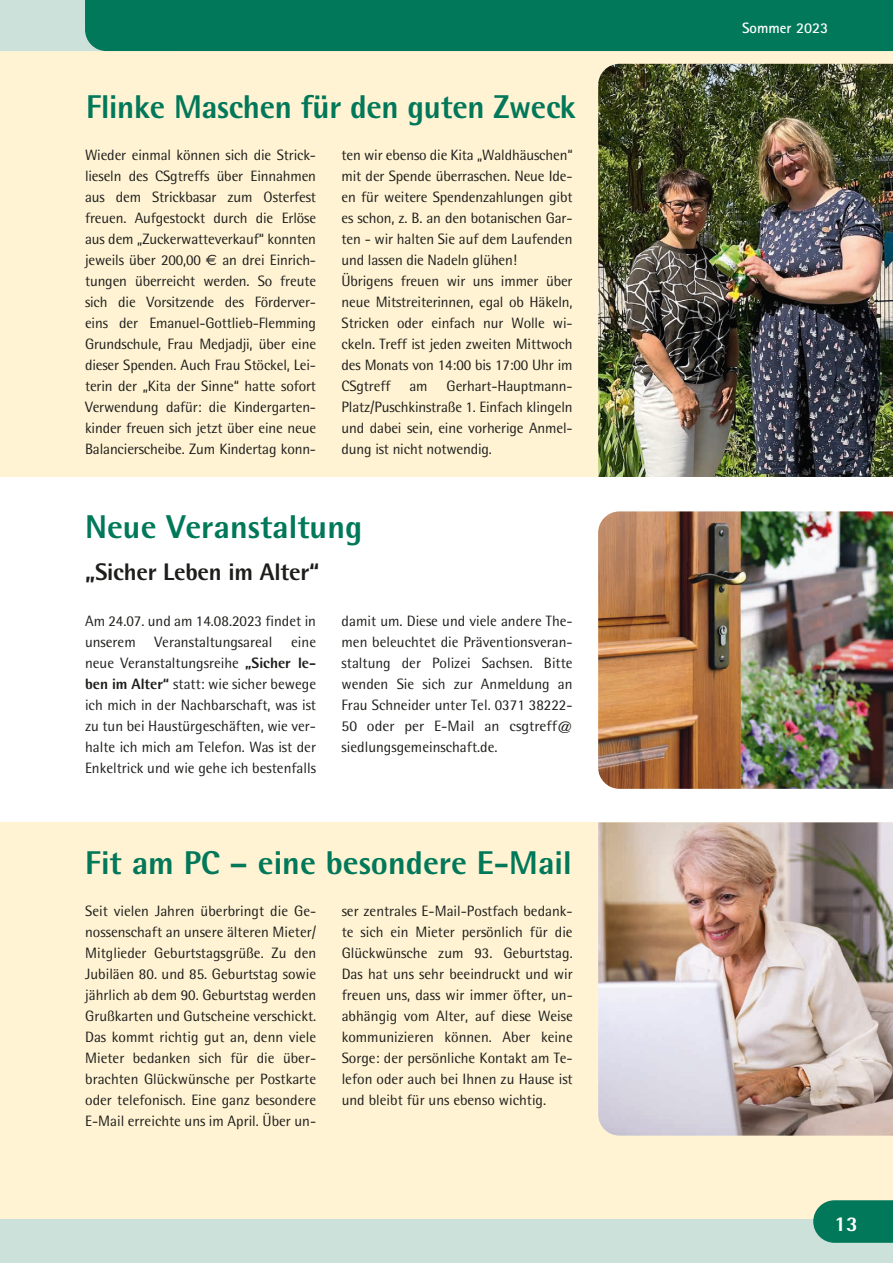
<style>
.page{position:relative;width:893px;height:1263px;background:#fff}
.page>*{position:absolute;margin:0;border:0;box-sizing:border-box;transform-origin:0 0}
.t1{font:800 33px "Rotis Semi Sans";color:#007859}
.t2{font:800 24px "Rotis Semi Sans";letter-spacing:-.01em;color:#1d1d1b}
.t3{font:800 21px "Rotis Semi Sans";color:#fff}
.t4{font:15px/21px "Rotis Semi Sans";letter-spacing:-.01em;color:#1d1d1b;text-align:justify}
.t5{font:700 15px "Rotis Sans Serif";color:#fff}
.s1{font-family:"Euro Sans"}
.s2{font-weight:800}
</style>
<div class="page">
<div style="left:0;top:34px;width:893px;height:443px;background:#fff3d3"></div>
<div style="left:0;top:823px;width:893px;height:440px;background:#fff3d3"></div>
<div style="left:0;top:1219px;width:893px;height:44px;background:#cde1db"></div>
<img style="left:598px;top:64px;width:295px;height:413px">
<img style="left:598px;top:822px;width:295px;height:313px">
<img style="left:598px;top:511px;width:295px;height:278px">
<svg style="left:0;top:0;width:893px;height:51px"></svg>
<svg style="left:813px;top:1200px;width:80px;height:43px"></svg>
<h1 class="t1" style="left:86px;top:86px;width:491px">Flinke Maschen für den guten Zweck</h1>
<p class="t4" style="left:85px;top:144px;width:233px">Wieder einmal können sich die Strick&shy;lieseln des CSgtreffs über Einnahmen aus dem Strickbasar zum Osterfest freuen. Aufgestockt durch die Erlöse aus dem „Zuckerwatteverkauf“ konnten jeweils über 200,00 <span class="s1">€</span> an drei Einrich&shy;tungen überreicht werden. So freute sich die Vorsitzende des Förderver&shy;eins der Emanuel-Gottlieb-Flemming Grundschule, Frau Medjadji, über eine dieser Spenden. Auch Frau Stöckel, Lei&shy;terin der „Kita der Sinne“ hatte sofort Verwendung dafür: die Kindergarten&shy;kinder freuen sich jetzt über eine neue Balancierscheibe. Zum Kindertag konn-</p>
<p class="t4" style="left:342px;top:144px;width:233px;text-align:left">ten wir ebenso die Kita „Waldhäuschen“ mit der Spende überraschen. Neue Ide&shy;en für weitere Spendenzahlungen gibt es schon, z. B. an den botanischen Gar&shy;ten - wir halten Sie auf dem Laufenden und lassen die Nadeln glühen!<br>Übrigens freuen wir uns immer über neue Mitstreiterinnen, egal ob Häkeln, Stricken oder einfach nur Wolle wi&shy;ckeln. Treff ist jeden zweiten Mittwoch des Monats von 14:00 bis 17:00 Uhr im CSgtreff</p>
<p class="t4" style="left:342px;top:375px;width:233px;text-indent:105px">Gerhart-Hauptmann-Platz/Puschkinstraße 1. Einfach klingeln und dabei sein, eine vorherige Anmel&shy;dung ist nicht notwendig.</p>
<p class="t4" style="left:409px;top:375px;width:20px">am</p>
<h1 class="t1" style="left:85px;top:506px;width:279px">Neue Veranstaltung</h1>
<h2 class="t2" style="left:85px;top:556px;width:236px">„Sicher Leben im Alter“</h2>
<p class="t4" style="left:85px;top:610px;width:233px">Am 24.07. und am 14.08.2023 findet in unserem Veranstaltungsareal eine neue Veranstaltungsreihe <span class="s2">„Sicher le&shy;ben im Alter“</span> statt: wie sicher bewege ich mich in der Nachbarschaft, was ist zu tun bei Haustürgeschäften, wie ver&shy;halte ich mich am Telefon. Was ist der Enkeltrick und wie gehe ich bestenfalls</p>
<p class="t4" style="left:342px;top:610px;width:233px">damit um. Diese und viele andere The&shy;men beleuchtet die Präventionsveran&shy;staltung der Polizei Sachsen. Bitte wenden Sie sich zur Anmeldung an Frau Schneider unter Tel. 0371 38222- 50 oder per E-Mail an csgtreff@ siedlungsgemeinschaft.de.</p>
<h1 class="t1" style="left:85px;top:842px;width:488px">Fit am PC – eine besondere E-Mail</h1>
<p class="t4" style="left:85px;top:900px;width:233px">Seit vielen Jahren überbringt die Ge&shy;nossenschaft an unsere älteren Mieter/ Mitglieder Geburtstagsgrüße. Zu den Jubiläen 80. und 85. Geburtstag sowie jährlich ab dem 90. Geburtstag werden Grußkarten und Gutscheine verschickt.<br>Das kommt richtig gut an, denn viele Mieter bedanken sich für die über&shy;brachten Glückwünsche per Postkarte oder telefonisch. Eine ganz besondere E-Mail erreichte uns im April. Über un-</p>
<p class="t4" style="left:342px;top:900px;width:233px">ser zentrales E-Mail-Postfach bedank&shy;te sich ein Mieter persönlich für die Glückwünsche zum 93. Geburtstag.<br>Das hat uns sehr beeindruckt und wir freuen uns, dass wir immer öfter, un&shy;abhängig vom Alter, auf diese Weise kommunizieren können. Aber keine Sorge: der persönliche Kontakt am Te&shy;lefon oder auch bei Ihnen zu Hause ist und bleibt für uns ebenso wichtig.</p>
<p class="t5" style="left:742px;top:19px;width:88px">Sommer 2023</p>
<h3 class="t3" style="left:834px;top:1210px;width:25px">13</h3>
</div>
